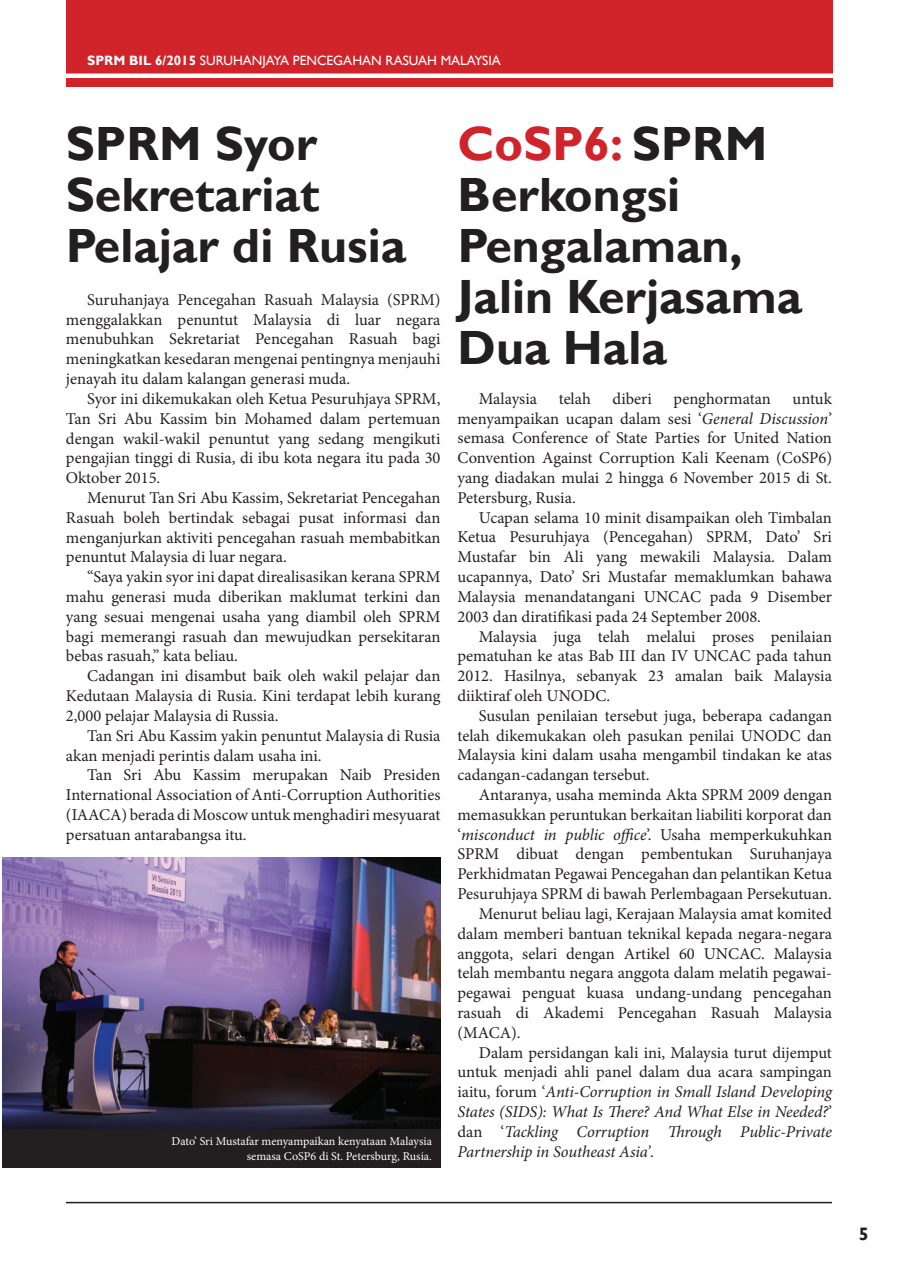
<style>
.page{position:relative;width:898px;height:1268px;background:#fff}
.page>*{position:absolute;margin:0;border:0;box-sizing:border-box;transform-origin:0 0}
.t1{font:700 48px/51px "Gill Sans";color:#231f20}
.t2{font:700 18px "Gill Sans";color:#231f20}
.t3{font:16.5px/19.8px "Minion Pro";color:#231f20;text-align:justify}
.t4{font:italic 16.5px "Minion Pro";letter-spacing:-.01em;color:#231f20}
.t5{font:13.5px "Gill Sans";color:#fff}
.t6{font:12px/14.4px "Minion Pro";color:#fff;text-align:right}
.s1{font-weight:700}
.s2{color:#d1232a}
.s3{font-style:italic}
.s4{font-style:normal}
</style>
<div class="page">
<hr style="left:66px;top:1201px;width:765px;height:1px;background:#231f20">
<div style="left:67px;top:0;width:765px;height:86px;background:#d1232a"></div>
<div style="left:66px;top:73px;width:767px;height:5px;background:#fff"></div>
<img style="left:2px;top:857px;width:438px;height:271px">
<div style="left:2px;top:1128px;width:438px;height:39px;background:#231f20"></div>
<p class="t5" style="left:87px;top:52px;width:415px"><span class="s1">SPRM BIL 6/2015</span> SURUHANJAYA PENCEGAHAN RASUAH MALAYSIA</p>
<h1 class="t1" style="left:66px;top:120px;width:342px">SPRM Syor<br>Sekretariat<br>Pelajar di Rusia</h1>
<p class="t3" style="left:66px;top:289px;width:376px;text-indent:21px">Suruhanjaya Pencegahan Rasuah Malaysia (SPRM) menggalakkan penuntut Malaysia di luar negara menubuhkan Sekretariat Pencegahan Rasuah bagi meningkatkan kesedaran mengenai pentingnya menjauhi jenayah itu dalam kalangan generasi muda.</p>
<p class="t3" style="left:66px;top:388px;width:376px;text-indent:21px">Syor ini dikemukakan oleh Ketua Pesuruhjaya SPRM, Tan Sri Abu Kassim bin Mohamed dalam pertemuan dengan wakil-wakil penuntut yang sedang mengikuti pengajian tinggi di Rusia, di ibu kota negara itu pada 30<br>Oktober 2015.</p>
<p class="t3" style="left:66px;top:487px;width:376px;text-indent:21px">Menurut Tan Sri Abu Kassim, Sekretariat Pencegahan Rasuah boleh bertindak sebagai pusat informasi dan menganjurkan aktiviti pencegahan rasuah membabitkan penuntut Malaysia di luar negara.</p>
<p class="t3" style="left:66px;top:567px;width:376px;text-indent:21px">“Saya yakin syor ini dapat direalisasikan kerana SPRM mahu generasi muda diberikan maklumat terkini dan yang sesuai mengenai usaha yang diambil oleh SPRM bagi memerangi rasuah dan mewujudkan persekitaran bebas rasuah,” kata beliau.</p>
<p class="t3" style="left:66px;top:666px;width:376px;text-indent:21px">Cadangan ini disambut baik oleh wakil pelajar dan Kedutaan Malaysia di Rusia. Kini terdapat lebih kurang 2,000 pelajar Malaysia di Russia.</p>
<p class="t3" style="left:66px;top:725px;width:376px;text-indent:21px">Tan Sri Abu Kassim yakin penuntut Malaysia di Rusia akan menjadi perintis dalam usaha ini.</p>
<p class="t3" style="left:66px;top:765px;width:376px;text-indent:21px">Tan Sri Abu Kassim merupakan Naib Presiden International Association of Anti-Corruption Authorities (IAACA) berada di Moscow untuk menghadiri mesyuarat persatuan antarabangsa itu.</p>
<p class="t6" style="left:171px;top:1134px;width:262px">Dato’ Sri Mustafar menyampaikan kenyataan Malaysia semasa CoSP6 di St. Petersburg, Rusia.</p>
<h1 class="t1" style="left:457px;top:119px;width:346px"><span class="s2">CoSP6:</span> SPRM<br>Berkongsi<br>Pengalaman,<br>Jalin Kerjasama<br>Dua Hala</h1>
<p class="t3" style="left:478px;top:388px;width:60px">Malaysia</p>
<p class="t3" style="left:558px;top:388px;width:34px">telah</p>
<p class="t3" style="left:612px;top:388px;width:41px">diberi</p>
<p class="t3" style="left:673px;top:388px;width:99px">penghormatan</p>
<p class="t3" style="left:457px;top:388px;width:376px;text-indent:335px">untuk menyampaikan ucapan dalam sesi ‘<span class="s3">General Discussion</span>’ semasa Conference of State Parties for United Nation Convention Against Corruption Kali Keenam (CoSP6) yang diadakan mulai 2 hingga 6 November 2015 di St.<br>Petersburg, Rusia.</p>
<p class="t3" style="left:457px;top:507px;width:376px;text-indent:21px">Ucapan selama 10 minit disampaikan oleh Timbalan Ketua Pesuruhjaya (Pencegahan) SPRM, Dato’ Sri Mustafar bin Ali yang mewakili Malaysia. Dalam ucapannya, Dato’ Sri Mustafar memaklumkan bahawa Malaysia menandatangani UNCAC pada 9 Disember 2003 dan diratifikasi pada 24 September 2008.</p>
<p class="t3" style="left:457px;top:626px;width:376px;text-indent:21px">Malaysia juga telah melalui proses penilaian pematuhan ke atas Bab III dan IV UNCAC pada tahun 2012. Hasilnya, sebanyak 23 amalan baik Malaysia diiktiraf oleh UNODC.</p>
<p class="t3" style="left:457px;top:705px;width:376px;text-indent:21px">Susulan penilaian tersebut juga, beberapa cadangan telah dikemukakan oleh pasukan penilai UNODC dan Malaysia kini dalam usaha mengambil tindakan ke atas cadangan-cadangan tersebut.</p>
<p class="t3" style="left:478px;top:784px;width:354px">Antaranya, usaha meminda Akta SPRM 2009 dengan</p>
<p class="t3" style="left:457px;top:804px;width:376px">memasukkan peruntukan berkaitan liabiliti korporat dan</p>
<p class="t4" style="left:457px;top:823px;width:376px"><span class="s4">‘</span>misconduct in public office<span class="s4">’. Usaha memperkukuhkan</span></p>
<p class="t3" style="left:457px;top:844px;width:376px">SPRM dibuat dengan pembentukan Suruhanjaya</p>
<p class="t3" style="left:457px;top:864px;width:376px">Perkhidmatan Pegawai Pencegahan dan pelantikan Ketua</p>
<p class="t3" style="left:457px;top:883px;width:376px">Pesuruhjaya SPRM di bawah Perlembagaan Persekutuan.</p>
<p class="t3" style="left:478px;top:903px;width:354px">Menurut beliau lagi, Kerajaan Malaysia amat komited</p>
<p class="t3" style="left:457px;top:923px;width:376px">dalam memberi bantuan teknikal kepada negara-negara</p>
<p class="t3" style="left:457px;top:943px;width:376px">anggota, selari dengan Artikel 60 UNCAC. Malaysia</p>
<p class="t3" style="left:457px;top:963px;width:376px">telah membantu negara anggota dalam melatih pegawai-</p>
<p class="t3" style="left:457px;top:982px;width:376px">pegawai penguat kuasa undang-undang pencegahan</p>
<p class="t3" style="left:457px;top:1002px;width:376px">rasuah di Akademi Pencegahan Rasuah Malaysia</p>
<p class="t3" style="left:457px;top:1022px;width:65px">(MACA).</p>
<p class="t3" style="left:478px;top:1042px;width:354px">Dalam persidangan kali ini, Malaysia turut dijemput</p>
<p class="t3" style="left:457px;top:1062px;width:376px">untuk menjadi ahli panel dalam dua acara sampingan</p>
<p class="t4" style="left:457px;top:1080px;width:376px"><span class="s4">iaitu, forum ‘</span>Anti-Corruption in Small Island Developing</p>
<p class="t4" style="left:457px;top:1100px;width:376px">States (SIDS): What Is There? And What Else in Needed?<span class="s4">’</span></p>
<p class="t4" style="left:457px;top:1120px;width:376px"><span class="s4">dan ‘</span>Tackling Corruption Through Public-Private</p>
<p class="t4" style="left:457px;top:1139px;width:198px">Partnership in Southeast Asia’<span class="s4">.</span></p>
<p class="t2" style="left:858px;top:1223px;width:11px">5</p>
</div>
